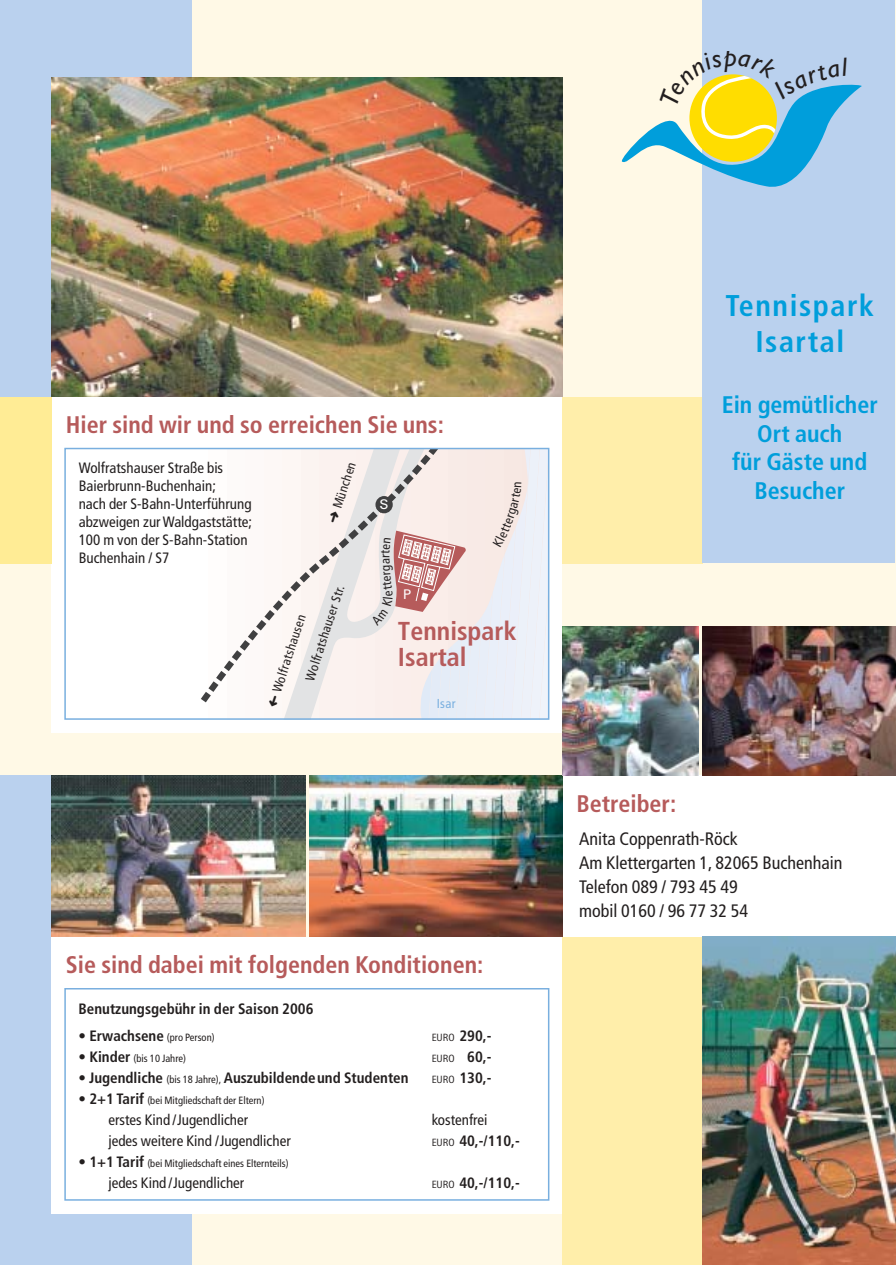
<style>
.page{position:relative;width:896px;height:1265px;background:#fff}
.page>*{position:absolute;margin:0;border:0;box-sizing:border-box;transform-origin:0 0}
.t1{font:700 condensed 30px/36px "Frutiger";letter-spacing:.05em;color:#009edb;text-align:center}
.t2{font:700 condensed 25.95px/26px "Frutiger";color:#b65b5b}
.t3{font:700 condensed 24px "Frutiger";color:#b65b5b}
.t4{font:700 condensed 24px/28.8px "Frutiger";color:#009edb;text-align:center}
.t5{font:condensed 18px/24px "Frutiger";color:#231f1f}
.t6{font:condensed 15px/18px "Frutiger";color:#231f1f}
.t7{font:700 condensed 15px "Frutiger";color:#231f1f}
.t8{font:13.65px "Univers BQ";color:#fff}
.t9{font:condensed 12.9px "Frutiger";color:#231f1f}
.t10{font:condensed 12.9px "Frutiger";color:#79afdf}
.t11{font:condensed 10.5px "Frutiger";color:#231f1f}
.t12{font:10.5px "Agfa Rotis Sans Serif";color:#231f1f}
.s1{font-weight:400;font-size:10.5px}
.s2{font-family:"Agfa Rotis Sans Serif";font-weight:400;font-stretch:normal;font-size:10.5px}
.s3{font-weight:700;font-size:15px}
.s4{font-family:"Frutiger";font-weight:700;font-stretch:condensed;font-size:15px}
</style>
<div class="page">
<img style="left:0;top:0;width:895px;height:1264px">
<svg style="left:268px;top:448px;width:262px;height:271px"></svg>
<svg style="left:618px;top:50px;width:246px;height:143px;background:#b5d5c3"></svg>
<h3 class="t3" style="left:66px;top:415px;width:379px">Hier sind wir und so erreichen Sie uns:</h3>
<p class="t6" style="left:79px;top:460px;width:175px">Wolfratshauser Straße bis<br>Baierbrunn-Buchenhain;<br>nach der S-Bahn-Unterführung abzweigen zur Waldgaststätte;<br>100 m von der S-Bahn-Station<br>Buchenhain / S7</p>
<p class="t9" style="left:327px;top:521px;width:65px;rotate:-72deg">➜ München</p>
<p class="t8" style="left:379px;top:499px;width:11px">S</p>
<p class="t9" style="left:304px;top:678px;width:101px;rotate:-72deg">Wolfratshauser Str.</p>
<p class="t8" style="left:403px;top:590px;width:9px">P</p>
<p class="t9" style="left:271px;top:690px;width:83px;rotate:-72deg">Wolfratshausen</p>
<h2 class="t2" style="left:398px;top:620px;width:120px">Tennispark<br>Isartal</h2>
<p class="t10" style="left:436px;top:698px;width:20px">Isar</p>
<h3 class="t3" style="left:66px;top:955px;width:419px">Sie sind dabei mit folgenden Konditionen:</h3>
<p class="t7" style="left:79px;top:1002px;width:236px">Benutzungsgebühr in der Saison 2006</p>
<p class="t7" style="left:79px;top:1029px;width:137px">• Erwachsene <span class="s1">(pro Person)</span></p>
<p class="t7" style="left:431px;top:1029px;width:61px"><span class="s2">EURO</span> 290,-</p>
<p class="t11" style="left:79px;top:1053px;width:109px"><span class="s3">• Kinder</span> (bis 10 Jahre)</p>
<p class="t12" style="left:431px;top:1053px;width:61px">EURO <span class="s4">60,-</span></p>
<p class="t7" style="left:79px;top:1071px;width:331px">• Jugendliche <span class="s1">(bis 18 Jahre),</span> Auszubildendeund Studenten</p>
<p class="t7" style="left:431px;top:1071px;width:61px"><span class="s2">EURO</span> 130,-</p>
<p class="t11" style="left:79px;top:1095px;width:187px"><span class="s3">• 2+1 Tarif</span> (bei Mitgliedschaft der Eltern)</p>
<p class="t6" style="left:108px;top:1111px;width:141px">erstes Kind /Jugendlicher</p>
<p class="t6" style="left:431px;top:1111px;width:57px">kostenfrei</p>
<p class="t6" style="left:108px;top:1132px;width:184px">jedes weitere Kind /Jugendlicher</p>
<p class="t7" style="left:431px;top:1134px;width:89px"><span class="s2">EURO</span> 40,-/110,-</p>
<p class="t11" style="left:79px;top:1158px;width:211px"><span class="s3">• 1+1 Tarif</span> (bei Mitgliedschaft eines Elternteils)</p>
<p class="t6" style="left:108px;top:1174px;width:137px">jedes Kind /Jugendlicher</p>
<p class="t7" style="left:431px;top:1176px;width:89px"><span class="s2">EURO</span> 40,-/110,-</p>
<h1 class="t1" style="left:725px;top:290px;width:150px">Tennispark<br>Isartal</h1>
<h3 class="t4" style="left:721px;top:392px;width:158px">Ein gemütlicher<br>Ort auch<br>für Gäste und<br>Besucher</h3>
<h3 class="t3" style="left:576px;top:793px;width:101px">Betreiber:</h3>
<p class="t5" style="left:579px;top:828px;width:265px">Anita Coppenrath-Röck<br>Am Klettergarten 1, 82065 Buchenhain<br>Telefon 089 / 793 45 49<br>mobil 0160 / 96 77 32 54</p>
</div>
